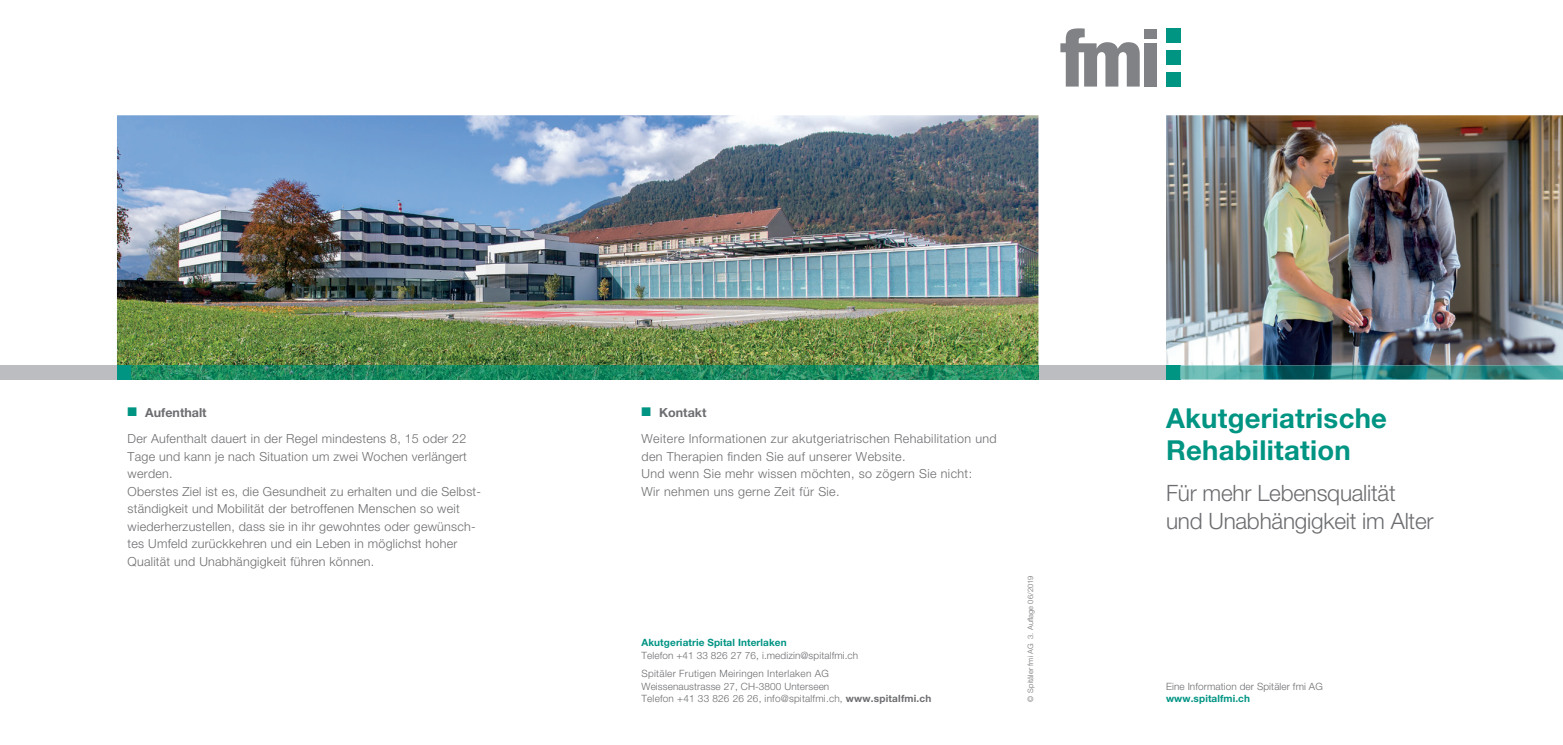
<style>
.page{position:relative;width:1563px;height:745px;background:#fff}
.page>*{position:absolute;margin:0;border:0;box-sizing:border-box;transform-origin:0 0}
.t1{font:700 27.5px/32.5px "Helvetica Neue LT Std";letter-spacing:.01em;color:#009483}
.t2{font:300 22.5px/27.5px "Helvetica Neue LT Std";letter-spacing:-.01em;color:#6c6d70}
.t3{font:300 12.5px/17.5px "Helvetica Neue LT Std";letter-spacing:.02em;color:#6c6d70}
.t4{font:300 10px/12.5px "Helvetica Neue LT Std";letter-spacing:.01em;color:#6c6d70}
.t5{font:300 10px/18.8px "Helvetica Neue LT Std";letter-spacing:.03em;color:#6c6d70}
.t6{font:700 10px "Helvetica Neue LT Std";letter-spacing:.01em;color:#009483}
.t7{font:300 7.5px "Helvetica Neue LT Std";letter-spacing:.01em;color:#6c6d70}
.s1{color:#009483}
.s2{font-weight:700}
</style>
<div class="page">
<img style="left:1166px;top:115px;width:397px;height:250px">
<div style="left:1166px;top:72px;width:14px;height:14px;background:#009483"></div>
<div style="left:1166px;top:29px;width:14px;height:14px;background:#009483"></div>
<div style="left:1166px;top:51px;width:14px;height:14px;background:#009483"></div>
<svg style="left:1060px;top:28px;width:79px;height:58px"></svg>
<div style="left:1143px;top:29px;width:13px;height:10px;background:#808285"></div>
<div style="left:1143px;top:43px;width:13px;height:43px;background:#808285"></div>
<img style="left:117px;top:115px;width:921px;height:250px">
<div style="left:1038px;top:365px;width:128px;height:14px;background:#bcbdc0"></div>
<div style="left:1166px;top:365px;width:14px;height:14px;background:#009483"></div>
<div style="left:117px;top:365px;width:14px;height:14px;background:#009483"></div>
<div style="left:0;top:365px;width:117px;height:14px;background:#bcbdc0"></div>
<img style="left:131px;top:365px;width:907px;height:14px">
<img style="left:1180px;top:365px;width:383px;height:14px">
<p class="t3" style="left:128px;top:399px;width:340px;line-height:26.2px"><span class="s1">■</span> <span class="s2">Aufenthalt<br></span>Der Aufenthalt dauert in der Regel mindestens 8, 15 oder 22</p>
<p class="t3" style="left:128px;top:447px;width:355px">Tage und kann je nach Situation um zwei Wochen verlängert werden.<br>Oberstes Ziel ist es, die Gesundheit zu erhalten und die Selbst&shy;ständigkeit und Mobilität der betroffenen Menschen so weit wiederherzustellen, dass sie in ihr gewohntes oder gewünsch&shy;tes Umfeld zurückkehren und ein Leben in möglichst hoher Qualität und Unabhängigkeit führen können.</p>
<p class="t3" style="left:641px;top:399px;width:357px;line-height:26.2px"><span class="s1">■</span> <span class="s2">Kontakt<br></span>Weitere Informationen zur akutgeriatrischen Rehabilitation und</p>
<p class="t3" style="left:641px;top:447px;width:332px">den Therapien finden Sie auf unserer Website.<br>Und wenn Sie mehr wissen möchten, so zögern Sie nicht:<br>Wir nehmen uns gerne Zeit für Sie.</p>
<p class="t6" style="left:641px;top:636px;width:147px">Akutgeriatrie Spital Interlaken</p>
<p class="t5" style="left:641px;top:645px;width:218px">Telefon +41 33 826 27 76, i.medizin@spitalfmi.ch<br>Spitäler Frutigen Meiringen Interlaken AG</p>
<p class="t4" style="left:641px;top:679px;width:291px">Weissenaustrasse 27, CH-3800 Unterseen<br>Telefon +41 33 826 26 26, info@spitalfmi.ch, <span class="s2">www.spitalfmi.ch</span></p>
<p class="t7" style="left:1026px;top:702px;width:128px;rotate:-90deg">© Spitäler fmi AG 3. Au age 06/2019</p>
<h1 class="t1" style="left:1166px;top:400px;width:223px">Akutgeriatrische<br>Rehabilitation</h1>
<h2 class="t2" style="left:1166px;top:479px;width:269px">Für mehr Lebensqualität und Unabhängigkeit im Alter</h2>
<p class="t4" style="left:1166px;top:679px;width:158px">Eine Information der Spitäler fmi AG</p>
<p class="t6" style="left:1166px;top:692px;width:86px">www.spitalfmi.ch</p>
</div>
